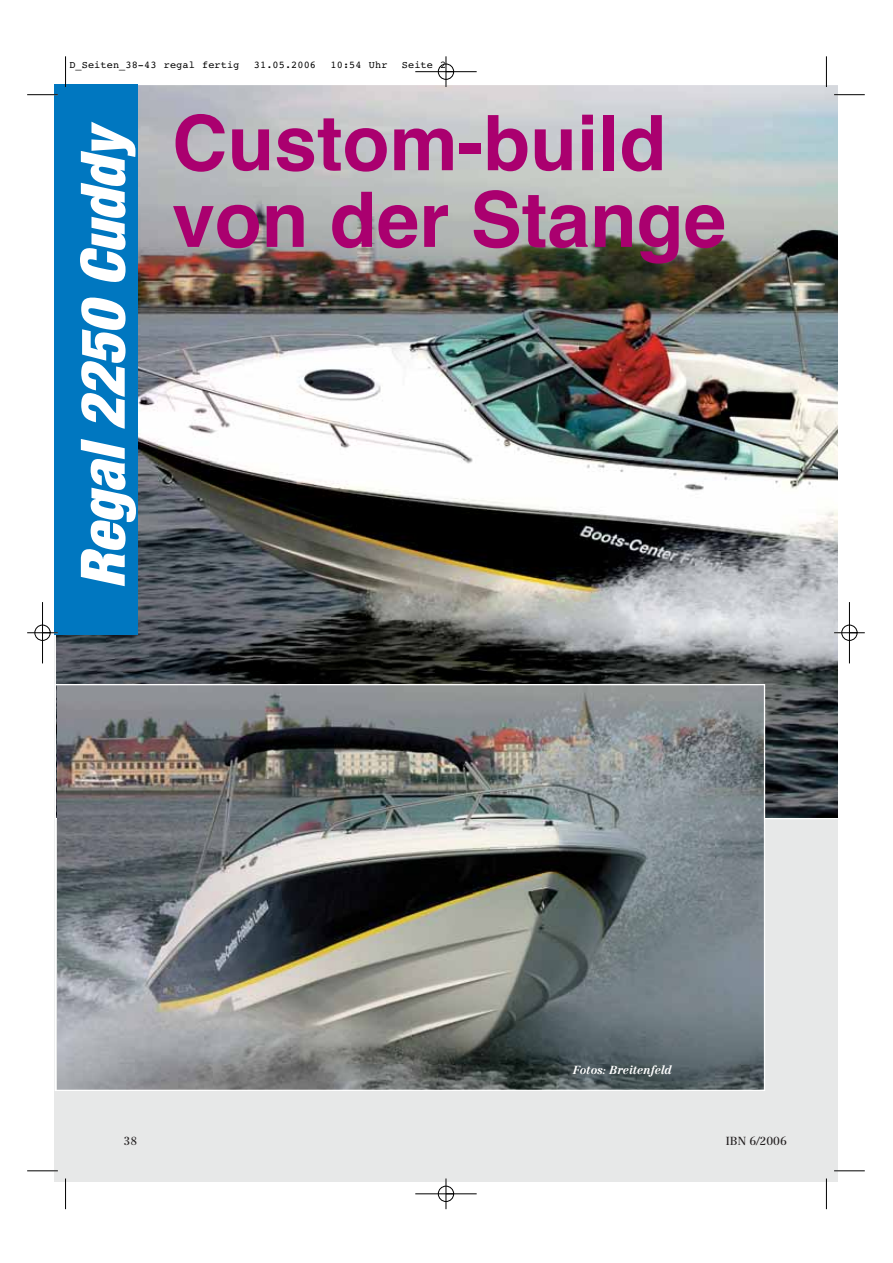
<style>
.page{position:relative;width:893px;height:1263px;background:#fff}
.page>*{position:absolute;margin:0;border:0;box-sizing:border-box;transform-origin:0 0}
.t1{font:700 76.65px/76.7px "Helvetica";color:#aa006f}
.t2{font:italic 900 condensed 61.35px "Helvetica Neue";color:#fff}
.t3{font:italic 700 11.55px "Centennial";letter-spacing:-.005em;color:#fff}
.t4{font:11.55px "Centennial";color:#231f20}
.t5{font:10.2px "Courier";letter-spacing:.01em;color:#000}
</style>
<div class="page">
<div style="left:55px;top:84px;width:782px;height:1098px;background:#e7e8e8"></div>
<img style="left:55px;top:84px;width:782px;height:735px">
<img style="left:57px;top:686px;width:706px;height:403px">
<div style="left:55px;top:84px;width:83px;height:551px;background:#0077c0"></div>
<hr style="left:65px;top:56px;width:1px;height:31px;background:#000">
<hr style="left:27px;top:94px;width:31px;height:1px;background:#000">
<hr style="left:826px;top:56px;width:1px;height:31px;background:#000">
<hr style="left:834px;top:94px;width:30px;height:1px;background:#000">
<hr style="left:65px;top:1179px;width:1px;height:30px;background:#000">
<hr style="left:27px;top:1171px;width:31px;height:1px;background:#000">
<hr style="left:826px;top:1179px;width:1px;height:30px;background:#000">
<hr style="left:834px;top:1171px;width:30px;height:1px;background:#000">
<hr style="left:27px;top:632px;width:31px;height:1px;background:#fff">
<hr style="left:834px;top:632px;width:30px;height:1px;background:#fff">
<hr style="left:415px;top:71px;width:61px;height:1px;background:#000">
<hr style="left:415px;top:1194px;width:61px;height:1px;background:#000">
<hr style="left:42px;top:602px;width:1px;height:61px;background:#000">
<hr style="left:849px;top:602px;width:1px;height:61px;background:#000">
<hr style="left:445px;top:56px;width:1px;height:31px;background:#000">
<hr style="left:445px;top:1178px;width:1px;height:31px;background:#000">
<hr style="left:27px;top:633px;width:31px;height:1px;background:#000">
<hr style="left:834px;top:633px;width:30px;height:1px;background:#000">
<div style="left:438px;top:64px;width:16px;height:16px;border:1px solid #000;border-radius:50%"></div>
<div style="left:438px;top:1186px;width:16px;height:16px;border:1px solid #000;border-radius:50%"></div>
<div style="left:35px;top:625px;width:15px;height:16px;border:1px solid #000;border-radius:50%"></div>
<div style="left:841px;top:625px;width:16px;height:16px;border:1px solid #000;border-radius:50%"></div>
<p class="t5" style="left:69px;top:61px;width:171px">D_Seiten_38-43 regal fertig</p>
<p class="t5" style="left:254px;top:61px;width:64px">31.05.2006</p>
<p class="t5" style="left:330px;top:61px;width:58px">10:54 Uhr</p>
<p class="t5" style="left:402px;top:61px;width:46px">Seite 2</p>
<h2 class="t2" style="left:81px;top:589px;width:461px;rotate:-90deg">Regal 2250 Cuddy</h2>
<h1 class="t1" style="left:172px;top:112px;width:555px">Custom-build von der Stange</h1>
<p class="t3" style="left:573px;top:1065px;width:100px">Fotos: Breitenfeld</p>
<p class="t4" style="left:123px;top:1136px;width:15px">38</p>
<p class="t4" style="left:725px;top:1136px;width:63px">IBN 6/2006</p>
</div>
